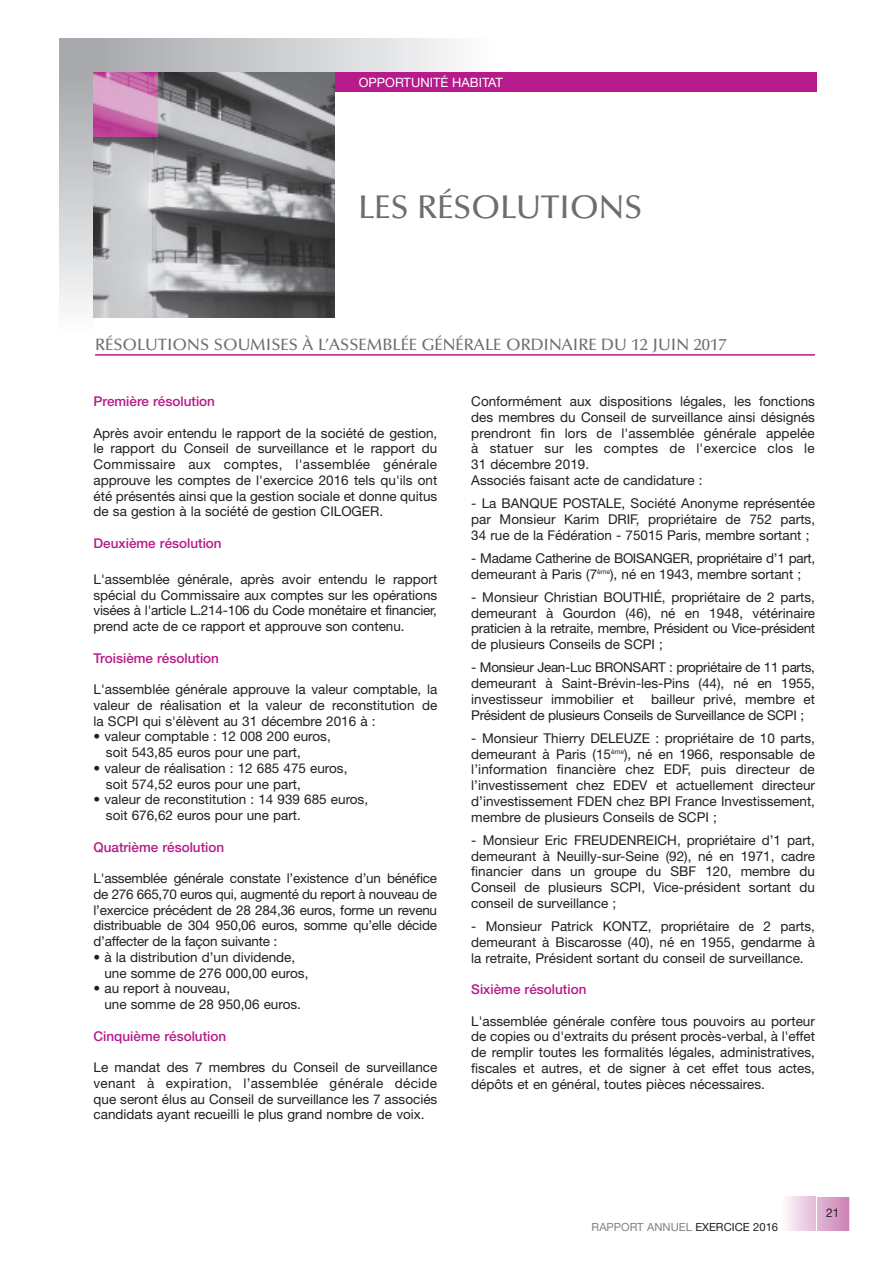
<style>
.page{position:relative;width:893px;height:1263px;background:#fff}
.page>*{position:absolute;margin:0;border:0;box-sizing:border-box;transform-origin:0 0}
.t1{font:500 33px "Optima";letter-spacing:-.01em;color:#6c6d70}
.t2{font:500 16.5px "Optima";color:#6c6d70}
.t3{font:13.5px/15.8px "Helvetica Neue";color:#231f20;text-align:justify}
.t4{font:13.5px/15.8px "Helvetica Neue";letter-spacing:-.02em;color:#231f20}
.t5{font:500 13.5px "Helvetica Neue";color:#b61a8b}
.t6{font:12.9px "Helvetica Neue";color:#fff}
.t7{font:12px "Helvetica Neue";color:#231f20}
.t8{font:11.25px "Helvetica Neue";color:#808285}
.s1{color:#231f20}
</style>
<div class="page">
<hr style="left:95px;top:354px;width:720px;height:2px;background:#b61a8b">
<div style="left:60px;top:38px;width:34px;height:34px;background:#a8a9ad"></div>
<div style="left:60px;top:189px;width:34px;height:146px;background:#cdced0"></div>
<div style="left:60px;top:202px;width:34px;height:133px;background:#d1d2d4"></div>
<div style="left:60px;top:215px;width:34px;height:120px;background:#d5d6d8"></div>
<div style="left:60px;top:228px;width:34px;height:107px;background:#d9dadc"></div>
<div style="left:60px;top:241px;width:34px;height:94px;background:#dddee0"></div>
<div style="left:60px;top:251px;width:34px;height:84px;background:#e1e2e4"></div>
<div style="left:60px;top:264px;width:34px;height:71px;background:#e5e6e8"></div>
<div style="left:60px;top:274px;width:34px;height:61px;background:#e9eaeb"></div>
<div style="left:60px;top:285px;width:34px;height:50px;background:#ededee"></div>
<div style="left:60px;top:295px;width:34px;height:40px;background:#f0f1f2"></div>
<div style="left:60px;top:305px;width:34px;height:30px;background:#f4f5f5"></div>
<div style="left:60px;top:316px;width:34px;height:19px;background:#f8f8f9"></div>
<div style="left:60px;top:326px;width:34px;height:9px;background:#fcfcfc"></div>
<div style="left:296px;top:38px;width:199px;height:34px;background:#d2d3d5"></div>
<div style="left:316px;top:38px;width:179px;height:34px;background:#d6d7d9"></div>
<div style="left:336px;top:38px;width:159px;height:34px;background:#dadbdd"></div>
<div style="left:355px;top:38px;width:140px;height:34px;background:#dedfe1"></div>
<div style="left:375px;top:38px;width:120px;height:34px;background:#e2e3e5"></div>
<div style="left:391px;top:38px;width:104px;height:34px;background:#e6e7e9"></div>
<div style="left:406px;top:38px;width:89px;height:34px;background:#eaebec"></div>
<div style="left:422px;top:38px;width:73px;height:34px;background:#eeeeef"></div>
<div style="left:438px;top:38px;width:57px;height:34px;background:#f1f2f3"></div>
<div style="left:453px;top:38px;width:42px;height:34px;background:#f5f5f6"></div>
<div style="left:469px;top:38px;width:26px;height:34px;background:#f9f9f9"></div>
<div style="left:485px;top:38px;width:10px;height:34px;background:#fdfdfd"></div>
<div style="left:335px;top:72px;width:481px;height:19px;background:#b61a8b"></div>
<div style="left:782px;top:1197px;width:58px;height:34px;background:#d290be"></div>
<div style="left:782px;top:1197px;width:56px;height:34px;background:#d494c0"></div>
<div style="left:782px;top:1197px;width:53px;height:34px;background:#d599c3"></div>
<div style="left:782px;top:1197px;width:50px;height:34px;background:#d79ec5"></div>
<div style="left:782px;top:1197px;width:47px;height:34px;background:#daa3c8"></div>
<div style="left:782px;top:1197px;width:44px;height:34px;background:#dca8cc"></div>
<div style="left:782px;top:1197px;width:42px;height:34px;background:#ddacce"></div>
<div style="left:782px;top:1197px;width:39px;height:34px;background:#dfb1d1"></div>
<div style="left:782px;top:1197px;width:37px;height:34px;background:#e0b5d3"></div>
<div style="left:782px;top:1197px;width:34px;height:34px;background:#e3bbd6"></div>
<div style="left:782px;top:1197px;width:31px;height:34px;background:#e5c0da"></div>
<div style="left:782px;top:1197px;width:29px;height:34px;background:#e7c4dc"></div>
<div style="left:782px;top:1197px;width:27px;height:34px;background:#e8c8de"></div>
<div style="left:782px;top:1197px;width:25px;height:34px;background:#e9cce1"></div>
<div style="left:782px;top:1197px;width:22px;height:34px;background:#ecd1e4"></div>
<div style="left:782px;top:1197px;width:19px;height:34px;background:#edd6e7"></div>
<div style="left:782px;top:1197px;width:17px;height:34px;background:#efdae9"></div>
<div style="left:782px;top:1197px;width:15px;height:34px;background:#f1deeb"></div>
<div style="left:782px;top:1197px;width:12px;height:34px;background:#f4e4ef"></div>
<div style="left:782px;top:1197px;width:10px;height:34px;background:#f6e9f2"></div>
<div style="left:782px;top:1197px;width:8px;height:34px;background:#f7edf4"></div>
<div style="left:782px;top:1197px;width:6px;height:34px;background:#f9f1f7"></div>
<hr style="left:782px;top:1197px;width:4px;height:34px;background:#faf5f9">
<hr style="left:782px;top:1197px;width:2px;height:34px;background:#fdfafc">
<div style="left:816px;top:1196px;width:34px;height:36px;border:1px solid #fff"></div>
<img style="left:94px;top:72px;width:241px;height:246px">
<img style="left:94px;top:72px;width:63px;height:64px">
<p class="t6" style="left:359px;top:78px;width:146px">OPPORTUNITÉ HABITAT</p>
<h1 class="t1" style="left:358px;top:194px;width:286px">LES RÉSOLUTIONS</h1>
<p class="t2" style="left:95px;top:338px;width:633px">RÉSOLUTIONS SOUMISES À L’ASSEMBLÉE GÉNÉRALE ORDINAIRE DU 12 JUIN 2017</p>
<p class="t5" style="left:94px;top:396px;width:123px">Première résolution</p>
<p class="t3" style="left:94px;top:426px;width:345px">Après avoir entendu le rapport de la société de gestion, le rapport du Conseil de surveillance et le rapport du Commissaire aux comptes, l'assemblée générale approuve les comptes de l'exercice 2016 tels qu'ils ont été présentés ainsi que la gestion sociale et donne quitus de sa gestion à la société de gestion CILOGER.</p>
<p class="t5" style="left:94px;top:538px;width:130px">Deuxième résolution</p>
<p class="t3" style="left:94px;top:572px;width:345px">L'assemblée générale, après avoir entendu le rapport spécial du Commissaire aux comptes sur les opérations visées à l'article L.214-106 du Code monétaire et financier, prend acte de ce rapport et approuve son contenu.</p>
<p class="t5" style="left:94px;top:653px;width:127px">Troisième résolution</p>
<p class="t3" style="left:94px;top:683px;width:345px">L'assemblée générale approuve la valeur comptable, la valeur de réalisation et la valeur de reconstitution de la SCPI qui s'élèvent au 31 décembre 2016 à :</p>
<p class="t3" style="left:106px;top:730px;width:226px;text-indent:-12px">• valeur comptable : 12 008 200 euros, soit 543,85 euros pour une part,</p>
<p class="t3" style="left:106px;top:761px;width:243px;text-indent:-12px">• valeur de réalisation : 12 685 475 euros, soit 574,52 euros pour une part,</p>
<p class="t3" style="left:106px;top:793px;width:264px;text-indent:-12px">• valeur de reconstitution : 14 939 685 euros, soit 676,62 euros pour une part.</p>
<p class="t5" style="left:94px;top:842px;width:132px">Quatrième résolution</p>
<p class="t3" style="left:94px;top:872px;width:345px">L'assemblée générale constate l’existence d’un bénéfice de 276 665,70 euros qui, augmenté du report à nouveau de l’exercice précédent de 28 284,36 euros, forme un revenu distribuable de 304 950,06 euros, somme qu’elle décide d’affecter de la façon suivante :</p>
<p class="t3" style="left:104px;top:950px;width:206px;text-indent:-11px">• à la distribution d’un dividende, une somme de 276 000,00 euros,</p>
<p class="t3" style="left:104px;top:982px;width:198px;text-indent:-11px">• au report à nouveau,<br>une somme de 28 950,06 euros.</p>
<p class="t5" style="left:94px;top:1031px;width:134px">Cinquième résolution</p>
<p class="t3" style="left:94px;top:1061px;width:345px">Le mandat des 7 membres du Conseil de surveillance venant à expiration, l’assemblée générale décide que seront élus au Conseil de surveillance les 7 associés candidats ayant recueilli le plus grand nombre de voix.</p>
<p class="t3" style="left:471px;top:395px;width:345px;text-align:left">Conformément aux dispositions légales, les fonctions des membres du Conseil de surveillance ainsi désignés prendront fin lors de l'assemblée générale appelée à statuer sur les comptes de l'exercice clos le 31 décembre 2019.<br>Associés faisant acte de candidature :</p>
<p class="t3" style="left:471px;top:497px;width:345px">- La BANQUE POSTALE, Société Anonyme représentée par Monsieur Karim DRIF, propriétaire de 752 parts, 34 rue de la Fédération - 75015 Paris, membre sortant ;</p>
<p class="t4" style="left:471px;top:551px;width:345px">- Madame Catherine de BOISANGER, propriétaire d’1 part, demeurant à Paris (7<sup>ème</sup>), né en 1943, membre sortant ;</p>
<p class="t3" style="left:471px;top:590px;width:345px">- Monsieur Christian BOUTHIÉ, propriétaire de 2 parts, demeurant à Gourdon (46), né en 1948, vétérinaire praticien à la retraite, membre, Président ou Vice-président de plusieurs Conseils de SCPI ;</p>
<p class="t3" style="left:471px;top:661px;width:345px">- Monsieur Jean-Luc BRONSART : propriétaire de 11 parts, demeurant à Saint-Brévin-les-Pins (44), né en 1955, investisseur immobilier et</p>
<p class="t4" style="left:471px;top:692px;width:345px;text-indent:180px">bailleur privé, membre et<br>Président de plusieurs Conseils de Surveillance de SCPI ;</p>
<p class="t3" style="left:471px;top:731px;width:345px">- Monsieur Thierry DELEUZE : propriétaire de 10 parts, demeurant à Paris (15<sup>ème</sup>), né en 1966, responsable de l’information financière chez EDF, puis directeur de l’investissement chez EDEV et actuellement directeur d’investissement FDEN chez BPI France Investissement, membre de plusieurs Conseils de SCPI ;</p>
<p class="t3" style="left:471px;top:833px;width:345px">- Monsieur Eric FREUDENREICH, propriétaire d’1 part, demeurant à Neuilly-sur-Seine (92), né en 1971, cadre financier dans un groupe du SBF 120, membre du Conseil de plusieurs SCPI, Vice-président sortant du conseil de surveillance ;</p>
<p class="t3" style="left:471px;top:920px;width:345px">- Monsieur Patrick KONTZ, propriétaire de 2 parts, demeurant à Biscarosse (40), né en 1955, gendarme à la retraite, Président sortant du conseil de surveillance.</p>
<p class="t5" style="left:471px;top:984px;width:117px">Sixième résolution</p>
<p class="t3" style="left:471px;top:1014px;width:345px">L'assemblée générale confère tous pouvoirs au porteur de copies ou d'extraits du présent procès-verbal, à l'effet de remplir toutes les formalités légales, administratives, fiscales et autres, et de signer à cet effet tous actes, dépôts et en général, toutes pièces nécessaires.</p>
<p class="t8" style="left:592px;top:1223px;width:188px">RAPPORT ANNUEL <span class="s1">EXERCICE 2016</span></p>
<p class="t7" style="left:826px;top:1209px;width:15px">21</p>
</div>
